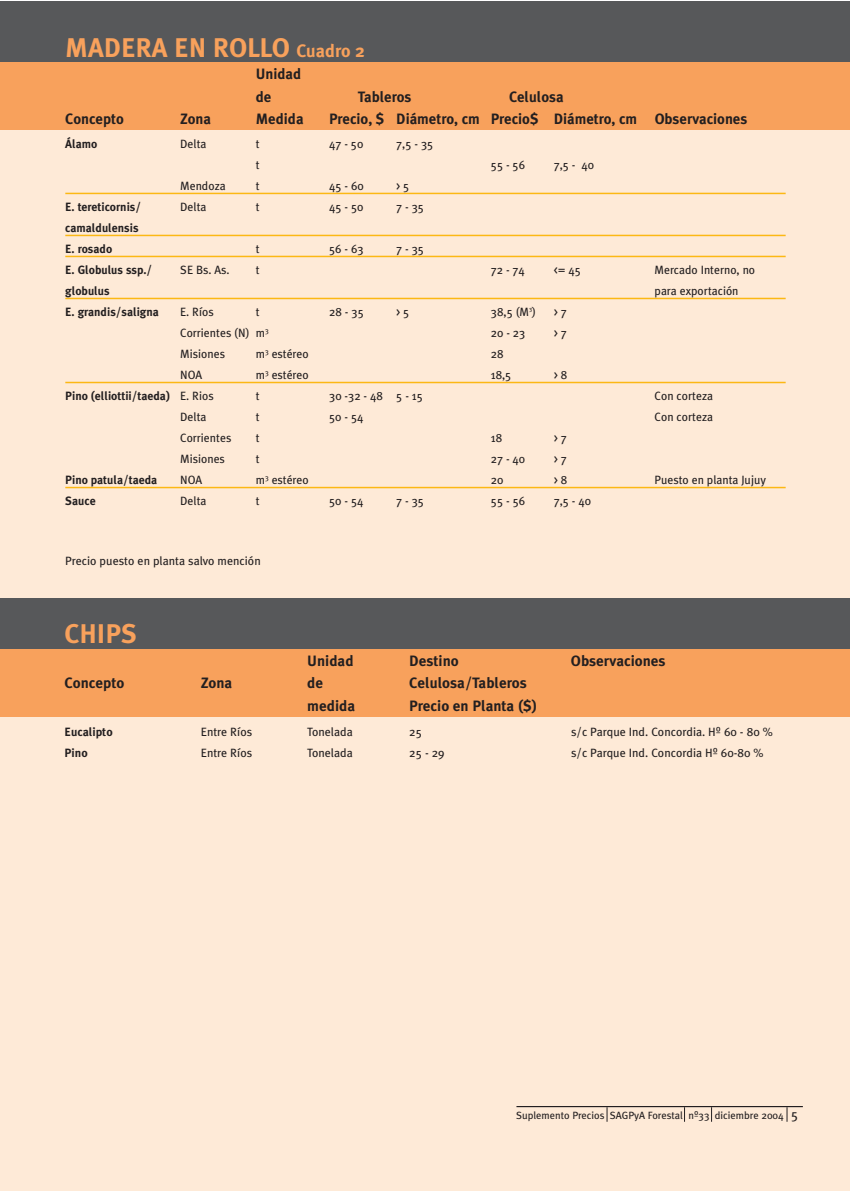
<style>
.page{position:relative;width:851px;height:1191px;background:#fff}
.page>*{position:absolute;margin:0;border:0;box-sizing:border-box;transform-origin:0 0}
.t1{font:700 27px "Meta Plus";color:#f8a15c}
.t2{font:700 15px/22.5px "Meta Plus";color:#231f20}
.t3{font:12px "Meta Plus";color:#231f20}
.t4{font:700 12px/21px "Meta Plus";color:#231f20}
.t5{font:12px "Meta Plus Book Caps";color:#231f20}
.t6{font:10.5px "Meta Plus";color:#231f20}
.s1{font-size:18px}
.s2{font-family:"Meta Plus"}
.s3{font-family:"Meta Plus Book Caps"}
.s4{font-weight:400}
.s5{font-size:13.5px}
</style>
<div class="page">
<div style="left:0;top:1px;width:849px;height:1190px;background:#feead7"></div>
<div style="left:0;top:1px;width:849px;height:78px;background:#57585a"></div>
<div style="left:0;top:63px;width:849px;height:67px;background:#f8a15c"></div>
<hr style="left:65px;top:193px;width:720px;height:1px;background:#fcb814">
<hr style="left:65px;top:235px;width:720px;height:1px;background:#fcb814">
<hr style="left:65px;top:256px;width:720px;height:1px;background:#fcb814">
<hr style="left:65px;top:298px;width:720px;height:1px;background:#fcb814">
<hr style="left:65px;top:382px;width:720px;height:1px;background:#fcb814">
<hr style="left:65px;top:487px;width:720px;height:1px;background:#fcb814">
<hr style="left:516px;top:1106px;width:286px;height:1px;background:#231f20">
<svg style="left:786px;top:1107px;width:1px;height:14px"></svg>
<svg style="left:711px;top:1107px;width:1px;height:14px"></svg>
<svg style="left:684px;top:1107px;width:1px;height:14px"></svg>
<svg style="left:606px;top:1107px;width:1px;height:14px"></svg>
<div style="left:0;top:598px;width:849px;height:69px;background:#57585a"></div>
<div style="left:0;top:649px;width:849px;height:68px;background:#f8a15c"></div>
<h1 class="t1" style="left:65px;top:31px;width:301px">MADERA EN ROLLO <span class="s1">Cuadro 2</span></h1>
<p class="t2" style="left:256px;top:63px;width:47px">Unidad de</p>
<p class="t2" style="left:358px;top:85px;width:55px">Tableros</p>
<p class="t2" style="left:509px;top:85px;width:56px">Celulosa</p>
<p class="t2" style="left:65px;top:108px;width:60px">Concepto</p>
<p class="t2" style="left:180px;top:108px;width:32px">Zona</p>
<p class="t2" style="left:256px;top:108px;width:49px">Medida</p>
<p class="t2" style="left:329px;top:108px;width:419px">Precio, $ Diámetro, cm Precio$ Diámetro, cm Observaciones</p>
<p class="t4" style="left:65px;top:133px;width:33px">Álamo</p>
<p class="t3" style="left:180px;top:137px;width:28px">Delta</p>
<p class="t3" style="left:256px;top:137px;width:5px">t</p>
<p class="t3" style="left:329px;top:137px;width:36px">47 - 50</p>
<p class="t3" style="left:396px;top:137px;width:39px">7,5 - 35</p>
<p class="t3" style="left:256px;top:158px;width:5px">t</p>
<p class="t3" style="left:490px;top:158px;width:36px">55 - 56</p>
<p class="t3" style="left:553px;top:158px;width:42px">7,5 - 40</p>
<p class="t3" style="left:180px;top:179px;width:47px">Mendoza</p>
<p class="t3" style="left:256px;top:179px;width:5px">t</p>
<p class="t3" style="left:329px;top:179px;width:36px">45 - 60</p>
<p class="t5" style="left:396px;top:179px;width:15px">&gt;<span class="s2">5</span></p>
<p class="t4" style="left:65px;top:196px;width:77px">E. tereticornis/</p>
<p class="t3" style="left:180px;top:200px;width:28px">Delta</p>
<p class="t3" style="left:256px;top:200px;width:5px">t</p>
<p class="t3" style="left:329px;top:200px;width:36px">45 - 50</p>
<p class="t3" style="left:396px;top:200px;width:29px">7 - 35</p>
<p class="t4" style="left:65px;top:217px;width:75px">camaldulensis<br>E. rosado</p>
<p class="t3" style="left:256px;top:242px;width:5px">t</p>
<p class="t3" style="left:329px;top:242px;width:36px">56 - 63</p>
<p class="t3" style="left:396px;top:242px;width:29px">7 - 35</p>
<p class="t4" style="left:65px;top:259px;width:88px">E. Globulus ssp./</p>
<p class="t3" style="left:180px;top:263px;width:51px">SE Bs. As.</p>
<p class="t3" style="left:256px;top:263px;width:5px">t</p>
<p class="t3" style="left:490px;top:263px;width:36px">72 - 74</p>
<p class="t3" style="left:553px;top:263px;width:29px"><span class="s3">&lt;</span>= 45</p>
<p class="t3" style="left:654px;top:263px;width:102px">Mercado Interno, no</p>
<p class="t4" style="left:65px;top:280px;width:46px">globulus</p>
<p class="t3" style="left:654px;top:284px;width:85px">para exportación</p>
<p class="t4" style="left:65px;top:301px;width:95px">E. grandis/saligna</p>
<p class="t3" style="left:180px;top:305px;width:35px">E. Ríos</p>
<p class="t3" style="left:256px;top:305px;width:5px">t</p>
<p class="t3" style="left:329px;top:305px;width:36px">28 - 35</p>
<p class="t5" style="left:396px;top:305px;width:15px">&gt;<span class="s2">5</span></p>
<p class="t3" style="left:490px;top:305px;width:47px">38,5 (M<sup>3</sup>)</p>
<p class="t5" style="left:553px;top:305px;width:15px">&gt;<span class="s2">7</span></p>
<p class="t3" style="left:180px;top:326px;width:90px">Corrientes (N) m<sup>3</sup></p>
<p class="t3" style="left:490px;top:326px;width:36px">20 - 23</p>
<p class="t5" style="left:553px;top:326px;width:15px">&gt;<span class="s2">7</span></p>
<p class="t3" style="left:180px;top:347px;width:46px">Misiones</p>
<p class="t3" style="left:256px;top:347px;width:54px">m<sup>3</sup> estéreo</p>
<p class="t3" style="left:490px;top:347px;width:14px">28</p>
<p class="t3" style="left:180px;top:368px;width:23px">NOA</p>
<p class="t3" style="left:256px;top:368px;width:54px">m<sup>3</sup> estéreo</p>
<p class="t3" style="left:490px;top:368px;width:22px">18,5</p>
<p class="t5" style="left:553px;top:368px;width:15px">&gt;<span class="s2">8</span></p>
<p class="t4" style="left:65px;top:385px;width:150px">Pino (elliottii/taeda) <span class="s4">E. Rios</span></p>
<p class="t3" style="left:256px;top:389px;width:5px">t</p>
<p class="t3" style="left:329px;top:389px;width:95px">30 -32 - 48 5 - 15</p>
<p class="t3" style="left:654px;top:389px;width:60px">Con corteza</p>
<p class="t3" style="left:180px;top:410px;width:28px">Delta</p>
<p class="t3" style="left:256px;top:410px;width:5px">t</p>
<p class="t3" style="left:329px;top:410px;width:36px">50 - 54</p>
<p class="t3" style="left:654px;top:410px;width:60px">Con corteza</p>
<p class="t3" style="left:180px;top:431px;width:53px">Corrientes</p>
<p class="t3" style="left:256px;top:431px;width:5px">t</p>
<p class="t3" style="left:490px;top:431px;width:13px">18</p>
<p class="t5" style="left:553px;top:431px;width:15px">&gt;<span class="s2">7</span></p>
<p class="t3" style="left:180px;top:452px;width:46px">Misiones</p>
<p class="t3" style="left:256px;top:452px;width:5px">t</p>
<p class="t3" style="left:490px;top:452px;width:36px">27 - 40</p>
<p class="t5" style="left:553px;top:452px;width:15px">&gt;<span class="s2">7</span></p>
<p class="t4" style="left:65px;top:469px;width:93px">Pino patula/taeda</p>
<p class="t3" style="left:180px;top:473px;width:23px">NOA</p>
<p class="t3" style="left:256px;top:473px;width:54px">m<sup>3</sup> estéreo</p>
<p class="t3" style="left:490px;top:473px;width:14px">20</p>
<p class="t5" style="left:553px;top:473px;width:15px">&gt;<span class="s2">8</span></p>
<p class="t3" style="left:654px;top:473px;width:113px">Puesto en planta Jujuy</p>
<p class="t4" style="left:65px;top:490px;width:32px">Sauce</p>
<p class="t3" style="left:180px;top:494px;width:28px">Delta</p>
<p class="t3" style="left:256px;top:494px;width:5px">t</p>
<p class="t3" style="left:329px;top:494px;width:36px">50 - 54</p>
<p class="t3" style="left:396px;top:494px;width:29px">7 - 35</p>
<p class="t3" style="left:490px;top:494px;width:36px">55 - 56</p>
<p class="t3" style="left:553px;top:494px;width:39px">7,5 - 40</p>
<p class="t3" style="left:65px;top:554px;width:197px">Precio puesto en planta salvo mención</p>
<h1 class="t1" style="left:65px;top:618px;width:74px">CHIPS</h1>
<p class="t2" style="left:307px;top:649px;width:48px">Unidad</p>
<p class="t2" style="left:409px;top:649px;width:51px">Destino</p>
<p class="t2" style="left:571px;top:649px;width:96px">Observaciones</p>
<p class="t2" style="left:65px;top:672px;width:61px">Concepto</p>
<p class="t2" style="left:201px;top:672px;width:33px">Zona</p>
<p class="t2" style="left:307px;top:672px;width:17px">de</p>
<p class="t2" style="left:409px;top:672px;width:119px">Celulosa/Tableros</p>
<p class="t2" style="left:307px;top:694px;width:49px">medida</p>
<p class="t2" style="left:409px;top:694px;width:129px">Precio en Planta ($)</p>
<p class="t4" style="left:65px;top:721px;width:49px">Eucalipto</p>
<p class="t3" style="left:201px;top:725px;width:53px">Entre Ríos</p>
<p class="t3" style="left:307px;top:725px;width:47px">Tonelada</p>
<p class="t3" style="left:409px;top:725px;width:14px">25</p>
<p class="t3" style="left:571px;top:725px;width:203px">s/c Parque Ind. Concordia. Hº 60 - 80 %</p>
<p class="t4" style="left:65px;top:742px;width:25px">Pino</p>
<p class="t3" style="left:201px;top:746px;width:53px">Entre Ríos</p>
<p class="t3" style="left:307px;top:746px;width:47px">Tonelada</p>
<p class="t3" style="left:409px;top:746px;width:37px">25 - 29</p>
<p class="t3" style="left:571px;top:746px;width:194px">s/c Parque Ind. Concordia Hº 60-80 %</p>
<p class="t6" style="left:516px;top:1109px;width:283px">Suplemento Precios SAGPyA Forestal nº33 diciembre 2004 <span class="s5">5</span></p>
</div>
